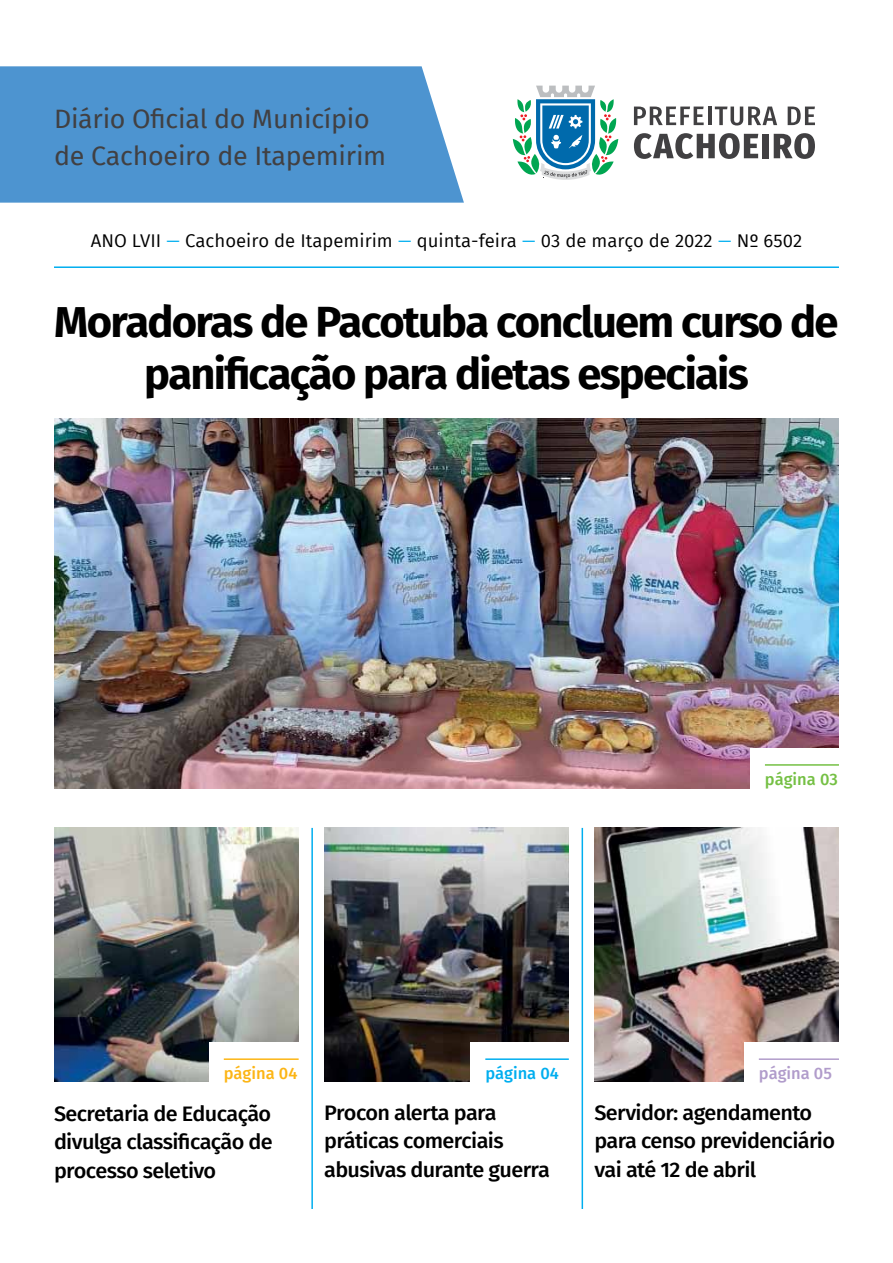
<style>
.page{position:relative;width:893px;height:1263px;background:#fff}
.page>*{position:absolute;margin:0;border:0;box-sizing:border-box;transform-origin:0 0}
.t1{font:700 43.5px/52.5px "Fira Sans";letter-spacing:-.04em;color:#000;text-align:center}
.t2{font:25.95px/37.5px "Fira Sans";letter-spacing:-.01em;color:#414042}
.t3{font:500 21px/28.5px "Fira Sans";letter-spacing:-.03em;color:#000}
.t4{font:18px "Fira Sans";color:#000}
.t5{font:500 16.5px "Fira Sans";color:#fcb515}
.t6{font:500 16.5px "Fira Sans";color:#00aeef}
.t7{font:500 16.5px "Fira Sans";color:#75c044}
.t8{font:500 16.5px "Fira Sans";color:#b19ccb}
.s1{color:#00aeef}
</style>
<div class="page">
<div style="left:0;top:66px;width:464px;height:137px;background:#4d94d0"></div>
<hr style="left:54px;top:266px;width:785px;height:2px;background:#00aeef">
<svg style="left:513px;top:86px;width:105px;height:94px"></svg>
<svg style="left:634px;top:107px;width:70px;height:18px"></svg>
<hr style="left:708px;top:107px;width:3px;height:18px;background:#414042">
<svg style="left:715px;top:107px;width:62px;height:19px"></svg>
<svg style="left:788px;top:107px;width:27px;height:18px"></svg>
<svg style="left:634px;top:133px;width:124px;height:26px"></svg>
<div style="left:762px;top:134px;width:7px;height:24px;background:#414042"></div>
<svg style="left:774px;top:133px;width:41px;height:26px"></svg>
<img style="left:594px;top:828px;width:245px;height:253px">
<img style="left:324px;top:828px;width:245px;height:253px">
<img style="left:54px;top:418px;width:785px;height:371px">
<img style="left:54px;top:828px;width:245px;height:253px">
<div style="left:209px;top:1042px;width:102px;height:41px;background:#fff"></div>
<hr style="left:224px;top:1058px;width:75px;height:2px;background:#fcb515">
<div style="left:470px;top:1042px;width:112px;height:41px;background:#fff"></div>
<hr style="left:485px;top:1058px;width:84px;height:2px;background:#00aeef">
<div style="left:750px;top:748px;width:102px;height:41px;background:#fff"></div>
<hr style="left:765px;top:764px;width:74px;height:2px;background:#75c044">
<hr style="left:311px;top:828px;width:2px;height:381px;background:#00aeef">
<hr style="left:582px;top:828px;width:1px;height:381px;background:#00aeef">
<div style="left:744px;top:1042px;width:108px;height:41px;background:#fff"></div>
<hr style="left:759px;top:1058px;width:80px;height:2px;background:#b19ccb">
<p class="t2" style="left:54px;top:99px;width:334px">Diário Oficial do Município de Cachoeiro de Itapemirim</p>
<p class="t4" style="left:91px;top:227px;width:713px">ANO LVII <span class="s1">–</span> Cachoeiro de Itapemirim <span class="s1">–</span> quinta-feira <span class="s1">–</span> 03 de março de 2022 <span class="s1">–</span> Nº 6502</p>
<h1 class="t1" style="left:54px;top:292px;width:786px">Moradoras de Pacotuba concluem curso de panificação para dietas especiais</h1>
<p class="t7" style="left:765px;top:766px;width:74px">página 03</p>
<p class="t5" style="left:224px;top:1060px;width:75px">página 04</p>
<p class="t3" style="left:54px;top:1098px;width:220px;text-align:justify">Secretaria de Educação divulga classificação de processo seletivo</p>
<p class="t6" style="left:485px;top:1060px;width:75px">página 04</p>
<p class="t3" style="left:324px;top:1097px;width:227px">Procon alerta para práticas comerciais abusivas durante guerra</p>
<p class="t8" style="left:759px;top:1060px;width:75px">página 05</p>
<p class="t3" style="left:594px;top:1097px;width:242px">Servidor: agendamento para censo previdenciário vai até 12 de abril</p>
</div>
